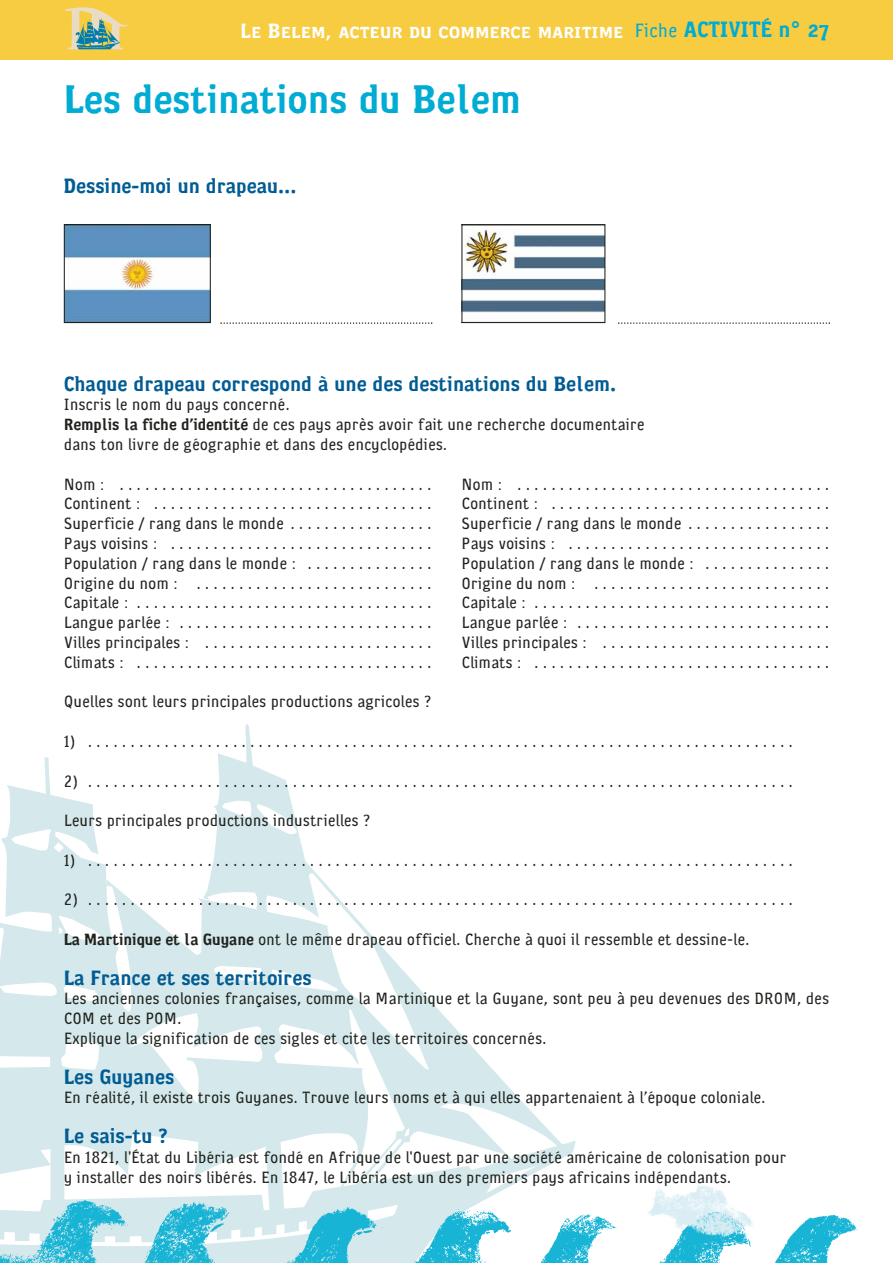
<style>
.page{position:relative;width:893px;height:1263px;background:#fff}
.page>*{position:absolute;margin:0;border:0;box-sizing:border-box;transform-origin:0 0}
.t1{font:700 40.5px "Cornwall";color:#00acd3}
.t2{font:700 21px "Cornwall";color:#005c93}
.t3{font:21px "Cornwall Bold Caps";color:#fff}
.t4{font:300 16.5px/19.8px "Cornwall";letter-spacing:-.005em;color:#20231e}
.s1{font-family:"Cornwall";font-weight:300;font-size:19.5px;color:#00acd3}
.s2{font-family:"Cornwall";font-weight:700;font-size:22.5px;color:#00acd3}
.s3{font-size:22.5px;color:#00acd3}
.s4{font-weight:700}
</style>
<div class="page">
<svg style="left:0;top:724px;width:576px;height:443px"></svg>
<div style="left:0;top:0;width:893px;height:60px;background:#f8cc41"></div>
<img style="left:0;top:1167px;width:858px;height:96px">
<img style="left:624px;top:1167px;width:154px;height:93px">
<svg style="left:65px;top:7px;width:65px;height:42px"></svg>
<img style="left:66px;top:226px;width:143px;height:95px">
<div style="left:64px;top:224px;width:147px;height:99px;border:1px solid #20231e"></div>
<img style="left:463px;top:226px;width:140px;height:87px">
<div style="left:461px;top:224px;width:144px;height:99px;border:1px solid #20231e"></div>
<svg style="left:220px;top:322px;width:212px;height:2px"></svg>
<svg style="left:618px;top:322px;width:212px;height:2px"></svg>
<p class="t3" style="left:240px;top:19px;width:590px">Le Belem, acteur du commerce maritime <span class="s1">Fiche</span> <span class="s2">ACTIVITÉ n</span><span class="s3">° 27</span></p>
<h1 class="t1" style="left:64px;top:84px;width:458px">Les destinations du Belem</h1>
<p class="t2" style="left:64px;top:178px;width:234px">Dessine-moi un drapeau…</p>
<p class="t2" style="left:64px;top:376px;width:553px">Chaque drapeau correspond à une des destinations du Belem.</p>
<p class="t4" style="left:64px;top:396px;width:582px">Inscris le nom du pays concerné.<br><span class="s4">Remplis la fiche d’identité</span> de ces pays après avoir fait une recherche documentaire dans ton livre de géographie et dans des encyclopédies.</p>
<p class="t4" style="left:461px;top:476px;width:369px;text-align:justify">Nom : . . . . . . . . . . . . . . . . . . . . . . . . . . . . . . . . . . . . .<br>Continent : . . . . . . . . . . . . . . . . . . . . . . . . . . . . . . . . .<br>Superficie / rang dans le monde . . . . . . . . . . . . . . . . .<br>Pays voisins : . . . . . . . . . . . . . . . . . . . . . . . . . . . . . . .<br>Population / rang dans le monde : . . . . . . . . . . . . . . .<br>Origine du nom : . . . . . . . . . . . . . . . . . . . . . . . . . . . .<br>Capitale : . . . . . . . . . . . . . . . . . . . . . . . . . . . . . . . . . . .<br>Langue parlée : . . . . . . . . . . . . . . . . . . . . . . . . . . . . . .<br>Villes principales : . . . . . . . . . . . . . . . . . . . . . . . . . . .<br>Climats : . . . . . . . . . . . . . . . . . . . . . . . . . . . . . . . . . . .</p>
<p class="t4" style="left:64px;top:476px;width:369px;text-align:justify">Nom : . . . . . . . . . . . . . . . . . . . . . . . . . . . . . . . . . . . . .<br>Continent : . . . . . . . . . . . . . . . . . . . . . . . . . . . . . . . . .<br>Superficie / rang dans le monde . . . . . . . . . . . . . . . . .<br>Pays voisins : . . . . . . . . . . . . . . . . . . . . . . . . . . . . . . .<br>Population / rang dans le monde : . . . . . . . . . . . . . . .<br>Origine du nom : . . . . . . . . . . . . . . . . . . . . . . . . . . . .<br>Capitale : . . . . . . . . . . . . . . . . . . . . . . . . . . . . . . . . . . .<br>Langue parlée : . . . . . . . . . . . . . . . . . . . . . . . . . . . . . .<br>Villes principales : . . . . . . . . . . . . . . . . . . . . . . . . . . .<br>Climats : . . . . . . . . . . . . . . . . . . . . . . . . . . . . . . . . . . .</p>
<p class="t4" style="left:64px;top:693px;width:369px">Quelles sont leurs principales productions agricoles ?</p>
<p class="t4" style="left:64px;top:733px;width:731px">1) . . . . . . . . . . . . . . . . . . . . . . . . . . . . . . . . . . . . . . . . . . . . . . . . . . . . . . . . . . . . . . . . . . . . . . . . . . . . . . . . . . .</p>
<p class="t4" style="left:64px;top:773px;width:731px">2) . . . . . . . . . . . . . . . . . . . . . . . . . . . . . . . . . . . . . . . . . . . . . . . . . . . . . . . . . . . . . . . . . . . . . . . . . . . . . . . . . . .</p>
<p class="t4" style="left:64px;top:812px;width:308px">Leurs principales productions industrielles ?</p>
<p class="t4" style="left:64px;top:852px;width:731px">1) . . . . . . . . . . . . . . . . . . . . . . . . . . . . . . . . . . . . . . . . . . . . . . . . . . . . . . . . . . . . . . . . . . . . . . . . . . . . . . . . . . .</p>
<p class="t4" style="left:64px;top:891px;width:731px">2) . . . . . . . . . . . . . . . . . . . . . . . . . . . . . . . . . . . . . . . . . . . . . . . . . . . . . . . . . . . . . . . . . . . . . . . . . . . . . . . . . . .</p>
<p class="t4" style="left:64px;top:931px;width:687px"><span class="s4">La Martinique et la Guyane</span> ont le même drapeau officiel. Cherche à quoi il ressemble et dessine-le.</p>
<p class="t2" style="left:64px;top:970px;width:249px">La France et ses territoires</p>
<p class="t4" style="left:64px;top:990px;width:767px">Les anciennes colonies françaises, comme la Martinique et la Guyane, sont peu à peu devenues des DROM, des<br>COM et des POM.<br>Explique la signification de ces sigles et cite les territoires concernés.</p>
<p class="t2" style="left:64px;top:1069px;width:112px">Les Guyanes</p>
<p class="t4" style="left:64px;top:1089px;width:703px">En réalité, il existe trois Guyanes. Trouve leurs noms et à qui elles appartenaient à l’époque coloniale.</p>
<p class="t2" style="left:64px;top:1128px;width:105px">Le sais-tu ?</p>
<p class="t4" style="left:64px;top:1149px;width:724px">En 1821, l'État du Libéria est fondé en Afrique de l'Ouest par une société américaine de colonisation pour y installer des noirs libérés. En 1847, le Libéria est un des premiers pays africains indépendants.</p>
</div>
